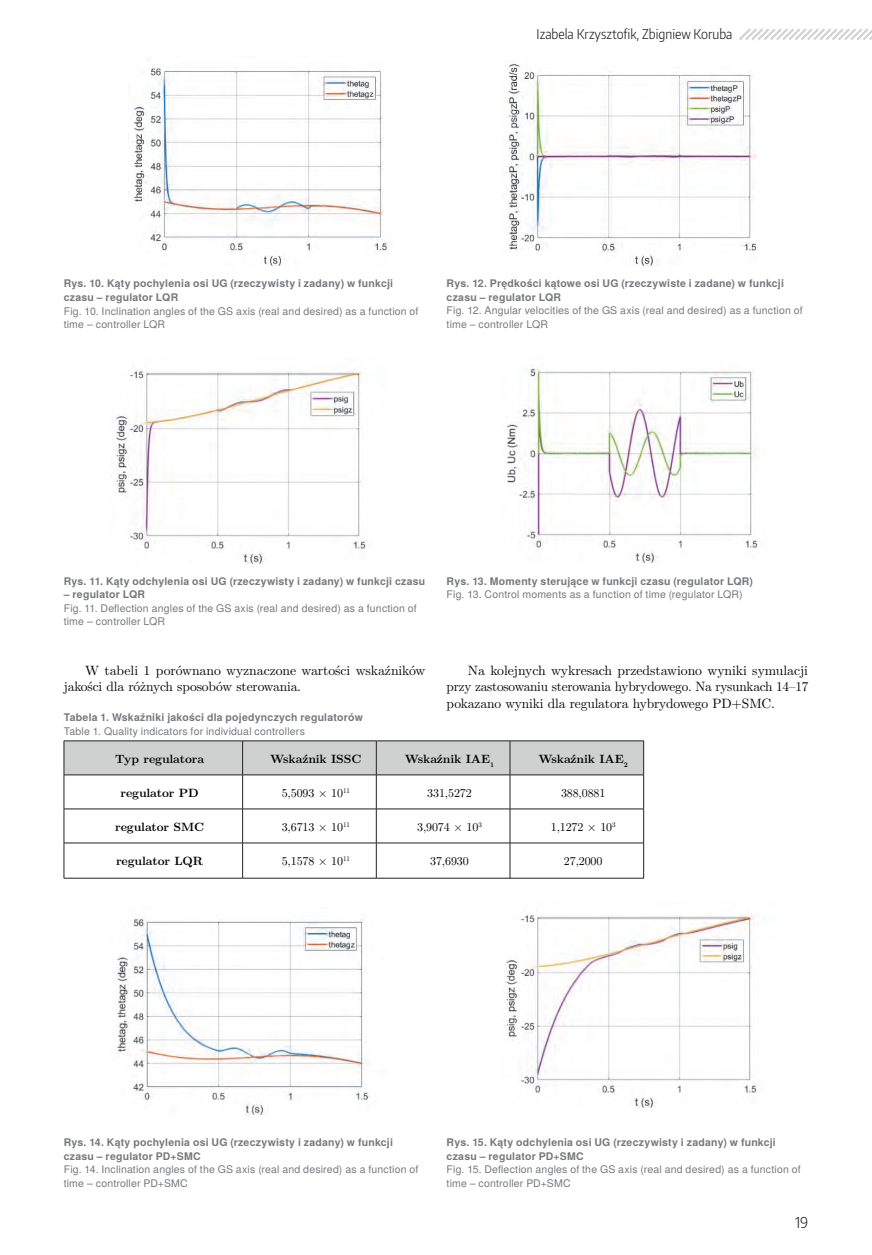
<style>
.page{position:relative;width:872px;height:1255px;background:#fff}
.page>*{position:absolute;margin:0;border:0;box-sizing:border-box;transform-origin:0 0}
.t1{font:300 15px "Encode Sans Condensed";color:#231f20}
.t2{font:13.5px/16.5px "LM Roman 10";letter-spacing:-.01em;color:#000001}
.t3{font:300 13.5px "Encode Sans Condensed";color:#231f20}
.t4{font:700 12px "LM Roman 10";letter-spacing:-.01em;color:#000001}
.t5{font:12px "LM Roman 10";letter-spacing:-.01em;color:#000001}
.t6{font:10.5px/13.5px "Te X Gyre Heros";letter-spacing:.015em;color:#76787b}
.t7{font:700 10.5px/13.5px "Te X Gyre Heros";letter-spacing:.02em;color:#76787b}
</style>
<div class="page">
<img style="left:132px;top:68px;width:256px;height:197px">
<img style="left:115px;top:370px;width:251px;height:193px">
<img style="left:115px;top:918px;width:255px;height:196px">
<img style="left:505px;top:914px;width:252px;height:193px">
<img style="left:502px;top:62px;width:255px;height:203px">
<img style="left:506px;top:368px;width:252px;height:195px">
<div style="left:65px;top:741px;width:578px;height:33px;background:#cfd1d0"></div>
<hr style="left:64px;top:740px;width:179px;height:1px;background:#231f20">
<hr style="left:64px;top:741px;width:1px;height:33px;background:#231f20">
<hr style="left:243px;top:740px;width:133px;height:1px;background:#231f20">
<hr style="left:242px;top:741px;width:1px;height:33px;background:#231f20">
<hr style="left:376px;top:740px;width:134px;height:1px;background:#231f20">
<hr style="left:376px;top:741px;width:1px;height:33px;background:#231f20">
<hr style="left:510px;top:740px;width:134px;height:1px;background:#231f20">
<hr style="left:509px;top:741px;width:1px;height:33px;background:#231f20">
<hr style="left:643px;top:741px;width:1px;height:33px;background:#231f20">
<hr style="left:64px;top:774px;width:179px;height:1px;background:#231f20">
<hr style="left:64px;top:775px;width:1px;height:33px;background:#231f20">
<hr style="left:243px;top:774px;width:133px;height:1px;background:#231f20">
<hr style="left:242px;top:775px;width:1px;height:33px;background:#231f20">
<hr style="left:376px;top:774px;width:134px;height:1px;background:#231f20">
<hr style="left:376px;top:775px;width:1px;height:33px;background:#231f20">
<hr style="left:510px;top:774px;width:134px;height:1px;background:#231f20">
<hr style="left:509px;top:775px;width:1px;height:33px;background:#231f20">
<hr style="left:643px;top:775px;width:1px;height:33px;background:#231f20">
<hr style="left:64px;top:808px;width:179px;height:1px;background:#231f20">
<hr style="left:64px;top:809px;width:1px;height:33px;background:#231f20">
<hr style="left:243px;top:808px;width:133px;height:1px;background:#231f20">
<hr style="left:242px;top:809px;width:1px;height:33px;background:#231f20">
<hr style="left:376px;top:808px;width:134px;height:1px;background:#231f20">
<hr style="left:376px;top:809px;width:1px;height:33px;background:#231f20">
<hr style="left:510px;top:808px;width:134px;height:1px;background:#231f20">
<hr style="left:509px;top:809px;width:1px;height:33px;background:#231f20">
<hr style="left:643px;top:809px;width:1px;height:33px;background:#231f20">
<hr style="left:64px;top:842px;width:179px;height:1px;background:#231f20">
<hr style="left:64px;top:843px;width:1px;height:35px;background:#231f20">
<hr style="left:243px;top:842px;width:133px;height:1px;background:#231f20">
<hr style="left:242px;top:843px;width:1px;height:35px;background:#231f20">
<hr style="left:376px;top:842px;width:134px;height:1px;background:#231f20">
<hr style="left:376px;top:843px;width:1px;height:35px;background:#231f20">
<hr style="left:510px;top:842px;width:134px;height:1px;background:#231f20">
<hr style="left:509px;top:843px;width:1px;height:35px;background:#231f20">
<hr style="left:643px;top:843px;width:1px;height:35px;background:#231f20">
<hr style="left:64px;top:877px;width:179px;height:1px;background:#231f20">
<hr style="left:243px;top:877px;width:133px;height:1px;background:#231f20">
<hr style="left:376px;top:877px;width:134px;height:1px;background:#231f20">
<hr style="left:510px;top:877px;width:134px;height:1px;background:#231f20">
<svg style="left:739px;top:28px;width:133px;height:12px"></svg>
<p class="t3" style="left:536px;top:25px;width:197px">Izabela Krzysztofik, Zbigniew Koruba</p>
<p class="t7" style="left:64px;top:276px;width:331px">Rys. 10. Kąty pochylenia osi UG (rzeczywisty i zadany) w funkcji czasu – regulator LQR</p>
<p class="t6" style="left:64px;top:303px;width:356px">Fig. 10. Inclination angles of the GS axis (real and desired) as a function of time – controller LQR</p>
<p class="t7" style="left:446px;top:276px;width:339px">Rys. 12. Prędkości kątowe osi UG (rzeczywiste i zadane) w funkcji czasu – regulator LQR</p>
<p class="t6" style="left:446px;top:303px;width:357px">Fig. 12. Angular velocities of the GS axis (real and desired) as a function of time – controller LQR</p>
<p class="t7" style="left:64px;top:573px;width:363px">Rys. 11. Kąty odchylenia osi UG (rzeczywisty i zadany) w funkcji czasu</p>
<p class="t7" style="left:64px;top:587px;width:83px">– regulator LQR</p>
<p class="t6" style="left:64px;top:600px;width:354px">Fig. 11. Deflection angles of the GS axis (real and desired) as a function of time – controller LQR</p>
<p class="t7" style="left:446px;top:573px;width:308px">Rys. 13. Momenty sterujące w funkcji czasu (regulator LQR)</p>
<p class="t6" style="left:446px;top:586px;width:297px">Fig. 13. Control moments as a function of time (regulator LQR)</p>
<p class="t2" style="left:64px;top:660px;width:363px;text-indent:21px">W tabeli 1 porównano wyznaczone wartości wskaźników jakości dla różnych sposobów sterowania.</p>
<p class="t7" style="left:64px;top:710px;width:300px">Tabela 1. Wskaźniki jakości dla pojedynczych regulatorów</p>
<p class="t6" style="left:64px;top:723px;width:243px">Table 1. Quality indicators for individual controllers</p>
<p class="t4" style="left:115px;top:749px;width:90px">Typ regulatora</p>
<p class="t4" style="left:270px;top:749px;width:93px">Wskaźnik ISSC</p>
<p class="t4" style="left:405px;top:749px;width:91px">Wskaźnik IAE<sub>1</sub></p>
<p class="t4" style="left:538px;top:749px;width:91px">Wskaźnik IAE<sub>2</sub></p>
<p class="t4" style="left:120px;top:783px;width:80px">regulator PD</p>
<p class="t5" style="left:282px;top:783px;width:70px">5,5093 × 10<sup>11</sup></p>
<p class="t5" style="left:427px;top:783px;width:46px">331,5272</p>
<p class="t5" style="left:561px;top:783px;width:46px">388,0881</p>
<p class="t4" style="left:115px;top:817px;width:90px">regulator SMC</p>
<p class="t5" style="left:282px;top:817px;width:70px">3,6713 × 10<sup>11</sup></p>
<p class="t5" style="left:417px;top:817px;width:66px">3,9074 × 10<sup>3</sup></p>
<p class="t5" style="left:551px;top:817px;width:66px">1,1272 × 10<sup>3</sup></p>
<p class="t4" style="left:116px;top:851px;width:89px">regulator LQR</p>
<p class="t5" style="left:282px;top:851px;width:70px">5,1578 × 10<sup>11</sup></p>
<p class="t5" style="left:430px;top:851px;width:40px">37,6930</p>
<p class="t5" style="left:564px;top:851px;width:40px">27,2000</p>
<p class="t2" style="left:446px;top:660px;width:363px;text-align:justify;text-indent:21px">Na kolejnych wykresach przedstawiono wyniki symulacji przy zastosowaniu sterowania hybrydowego. Na rysunkach 14–17 pokazano wyniki dla regulatora hybrydowego PD+SMC.</p>
<p class="t7" style="left:64px;top:1134px;width:331px">Rys. 14. Kąty pochylenia osi UG (rzeczywisty i zadany) w funkcji czasu – regulator PD+SMC</p>
<p class="t6" style="left:64px;top:1161px;width:356px">Fig. 14. Inclination angles of the GS axis (real and desired) as a function of time – controller PD+SMC</p>
<p class="t7" style="left:446px;top:1134px;width:331px">Rys. 15. Kąty odchylenia osi UG (rzeczywisty i zadany) w funkcji czasu – regulator PD+SMC</p>
<p class="t6" style="left:446px;top:1161px;width:355px">Fig. 15. Deflection angles of the GS axis (real and desired) as a function of time – controller PD+SMC</p>
<h1 class="t1" style="left:795px;top:1212px;width:15px">19</h1>
</div>
